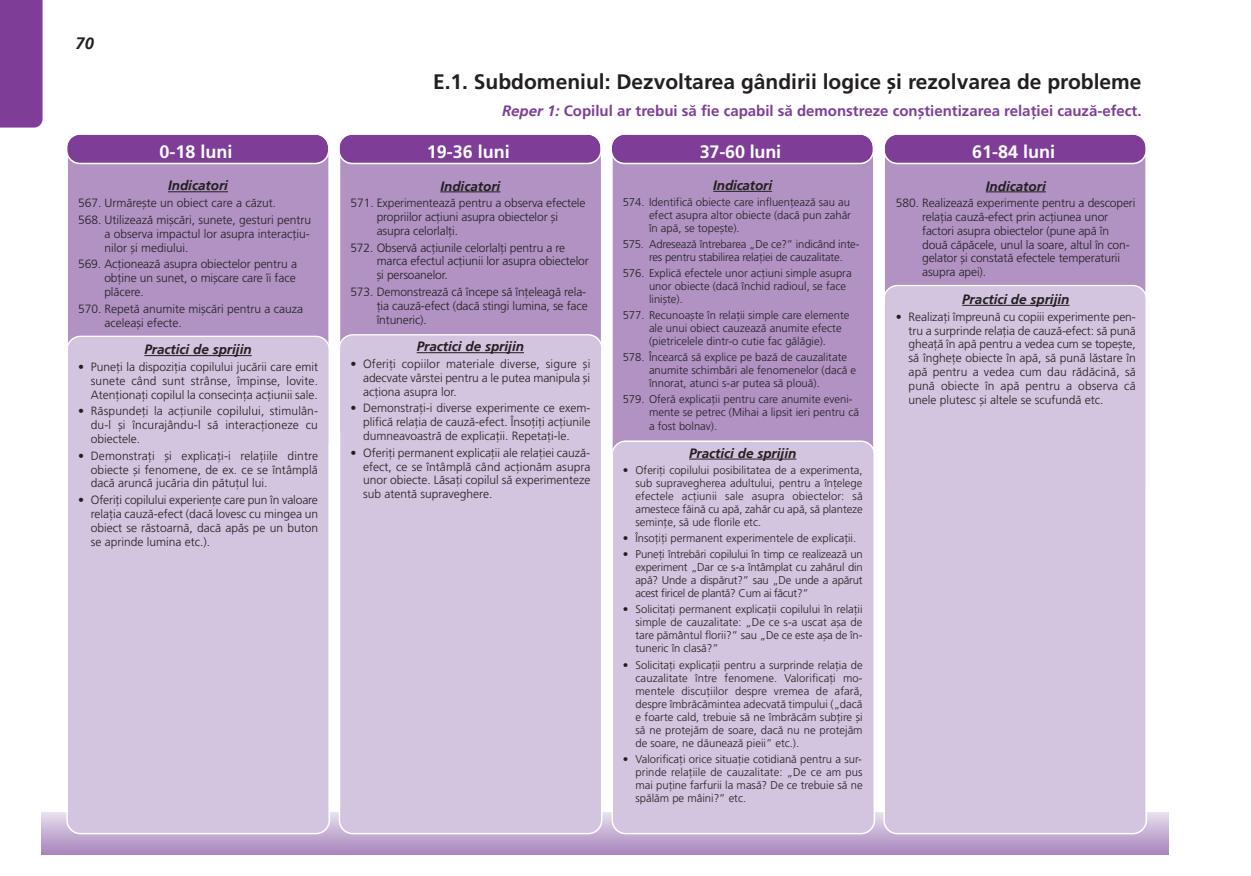
<style>
.page{position:relative;width:1251px;height:876px;background:#fff}
.page>*{position:absolute;margin:0;border:0;box-sizing:border-box;transform-origin:0 0}
.t1{font:700 21px "Frutiger";color:#231f20}
.t2{font:700 18px "Frutiger";color:#fff}
.t3{font:italic 700 16.5px "Frutiger";color:#231f20}
.t4{font:700 15px "Frutiger";color:#7e3e98}
.t5{font:italic 700 13.5px "Frutiger";color:#231f20}
.t6{font:12px/13.8px "Frutiger";color:#231f20;text-align:justify}
.t7{font:11.25px/13px "Frutiger";color:#231f20;text-align:justify}
.s1{font-style:italic}
</style>
<div class="page">
<svg style="left:42px;top:812px;width:1126px;height:43px;background:#b89cc9"></svg>
<div style="left:68px;top:164px;width:261px;height:172px;background:#b192c3"></div>
<div style="left:66px;top:336px;width:264px;height:498px;background:#d3c4df"></div>
<div style="left:340px;top:164px;width:261px;height:170px;background:#b192c3"></div>
<div style="left:612px;top:164px;width:261px;height:276px;background:#b192c3"></div>
<div style="left:885px;top:164px;width:261px;height:121px;background:#b192c3"></div>
<div style="left:338px;top:334px;width:264px;height:500px;background:#d3c4df"></div>
<div style="left:611px;top:440px;width:264px;height:394px;background:#d3c4df"></div>
<div style="left:883px;top:285px;width:263px;height:549px;background:#d3c4df"></div>
<svg style="left:67px;top:134px;width:262px;height:30px;background:#894fa1"></svg>
<svg style="left:339px;top:134px;width:262px;height:30px;background:#894fa1"></svg>
<svg style="left:612px;top:134px;width:261px;height:30px;background:#894fa1"></svg>
<svg style="left:885px;top:134px;width:261px;height:30px;background:#894fa1"></svg>
<hr style="left:168px;top:191px;width:60px;height:1px;background:#231f20">
<hr style="left:144px;top:355px;width:108px;height:1px;background:#231f20">
<hr style="left:440px;top:192px;width:60px;height:1px;background:#231f20">
<hr style="left:416px;top:352px;width:108px;height:1px;background:#231f20">
<hr style="left:713px;top:191px;width:58px;height:1px;background:#231f20">
<hr style="left:689px;top:459px;width:107px;height:1px;background:#231f20">
<hr style="left:985px;top:192px;width:60px;height:1px;background:#231f20">
<hr style="left:961px;top:305px;width:108px;height:1px;background:#231f20">
<div style="left:0;top:0;width:43px;height:128px;background:#7e3e98"></div>
<h3 class="t3" style="left:76px;top:35px;width:20px">70</h3>
<h2 class="t2" style="left:159px;top:144px;width:75px">0-18 luni</h2>
<p class="t5" style="left:168px;top:178px;width:62px">Indicatori</p>
<p class="t6" style="left:78px;top:196px;width:234px;line-height:16.8px">567. Urmãreæte un obiect care a cãzut.<br>568. Utilizeazã miæcãri, sunete, gesturi pentru</p>
<p class="t6" style="left:104px;top:228px;width:207px">a observa impactul lor asupra interacåiu&shy;nilor æi mediului.</p>
<p class="t6" style="left:104px;top:258px;width:194px;text-indent:-26px">569. Acåioneazã asupra obiectelor pentru a obåine un sunet, o miæcare care îi face plãcere.</p>
<p class="t6" style="left:104px;top:303px;width:200px;text-indent:-26px">570. Repetã anumite miæcãri pentru a cauza aceleaæi efecte.</p>
<p class="t5" style="left:144px;top:342px;width:109px">Practici de sprijin</p>
<p class="t6" style="left:91px;top:361px;width:229px;text-indent:-13px">• Puneåi la dispoziåia copilului jucãrii care emit sunete când sunt strânse, împinse, lovite.<br>Atenåionaåi copilul la consecinåa acåiunii sale.</p>
<p class="t6" style="left:91px;top:405px;width:229px;text-indent:-13px">• Rãspundeåi la acåiunile copilului, stimulân&shy;du-l æi încurajându-l sã interacåioneze cu obiectele.</p>
<p class="t6" style="left:91px;top:450px;width:229px;text-indent:-13px">• Demonstraåi æi explicaåi-i relaåiile dintre obiecte æi fenomene, de ex. ce se întâmplã dacã aruncã jucãria din pãtuåul lui.</p>
<p class="t6" style="left:91px;top:494px;width:229px;text-indent:-13px">• Oferiåi copilului experienåe care pun în valoare relaåia cauzã-efect (dacã lovesc cu mingea un obiect se rãstoarnã, dacã apãs pe un buton se aprinde lumina etc.).</p>
<h1 class="t1" style="left:433px;top:73px;width:710px">E.1. Subdomeniul: Dezvoltarea gândirii logice æi rezolvarea de probleme</h1>
<p class="t4" style="left:502px;top:104px;width:641px"><span class="s1">Reper 1:</span> Copilul ar trebui sã fie capabil sã demonstreze conætientizarea relaåiei cauzã-efect.</p>
<h2 class="t2" style="left:426px;top:144px;width:85px">19-36 luni</h2>
<p class="t5" style="left:440px;top:179px;width:62px">Indicatori</p>
<p class="t6" style="left:376px;top:197px;width:210px;text-align:left;text-indent:-26px">571. Experimenteazã pentru a observa efectele propriilor acåiuni asupra obiectelor æi asupra celorlalåi.</p>
<p class="t6" style="left:376px;top:242px;width:213px;text-align:left;text-indent:-26px">572. Observã acåiunile celorlalåi pentru a re marca efectul acåiunii lor asupra obiectelor æi persoanelor.</p>
<p class="t6" style="left:376px;top:286px;width:212px;text-indent:-26px">573. Demonstreazã cã începe sã înåeleagã rela&shy;åia cauzã-efect (dacã stingi lumina, se face întuneric).</p>
<p class="t5" style="left:416px;top:339px;width:109px">Practici de sprijin</p>
<p class="t6" style="left:363px;top:358px;width:229px;text-indent:-13px">• Oferiåi copiilor materiale diverse, sigure æi adecvate vârstei pentru a le putea manipula æi acåiona asupra lor.</p>
<p class="t6" style="left:363px;top:402px;width:229px;text-indent:-13px">• Demonstraåi-i diverse experimente ce exem&shy;plificã relaåia de cauzã-efect. Însoåiåi acåiunile dumneavoastrã de explicaåii. Repetaåi-le.</p>
<p class="t6" style="left:363px;top:447px;width:229px;text-indent:-13px">• Oferiåi permanent explicaåii ale relaåiei cauzã&shy;efect, ce se întâmplã când acåionãm asupra unor obiecte. Lãsaåi copilul sã experimenteze sub atentã supraveghere.</p>
<h2 class="t2" style="left:699px;top:144px;width:83px">37-60 luni</h2>
<p class="t5" style="left:713px;top:178px;width:60px">Indicatori</p>
<p class="t7" style="left:649px;top:196px;width:203px;text-indent:-26px">574. Identificã obiecte care influenåeazã sau au efect asupra altor obiecte (dacã pun zahãr în apã, se topeæte).</p>
<p class="t7" style="left:649px;top:238px;width:212px;text-indent:-26px">575. Adreseazã întrebarea „De ce?” indicând inte&shy;res pentru stabilirea relaåiei de cauzalitate.</p>
<p class="t7" style="left:649px;top:267px;width:204px;text-align:left;text-indent:-26px">576. Explicã efectele unor acåiuni simple asupra unor obiecte (dacã închid radioul, se face liniæte).</p>
<p class="t7" style="left:649px;top:309px;width:202px;text-align:left;text-indent:-26px">577. Recunoaæte în relaåii simple care elemente ale unui obiect cauzeazã anumite efecte (pietricelele dintr-o cutie fac gãlãgie).</p>
<p class="t7" style="left:649px;top:352px;width:208px;text-align:left;text-indent:-26px">578. Încearcã sã explice pe bazã de cauzalitate anumite schimbãri ale fenomenelor (dacã e înnorat, atunci s-ar putea sã plouã).</p>
<p class="t7" style="left:649px;top:394px;width:211px;text-align:left;text-indent:-26px">579. Oferã explicaåii pentru care anumite eveni&shy;mente se petrec (Mihai a lipsit ieri pentru cã a fost bolnav).</p>
<p class="t5" style="left:689px;top:446px;width:109px">Practici de sprijin</p>
<p class="t7" style="left:635px;top:464px;width:229px;text-indent:-13px">• Oferiåi copilului posibilitatea de a experimenta, sub supravegherea adultului, pentru a înåelege efectele acåiunii sale asupra obiectelor: sã amestece fãinã cu apã, zahãr cu apã, sã planteze seminåe, sã ude florile etc.</p>
<p class="t7" style="left:622px;top:533px;width:235px">• Însoåiåi permanent experimentele de explicaåii.</p>
<p class="t7" style="left:635px;top:549px;width:229px;text-indent:-13px">• Puneåi întrebãri copilului în timp ce realizeazã un experiment „Dar ce s-a întâmplat cu zahãrul din apã? Unde a dispãrut?” sau „De unde a apãrut acest firicel de plantã? Cum ai fãcut?”</p>
<p class="t7" style="left:635px;top:604px;width:229px;text-indent:-13px">• Solicitaåi permanent explicaåii copilului în relaåii simple de cauzalitate: „De ce s-a uscat aæa de tare pãmântul florii?” sau „De ce este aæa de în&shy;tuneric în clasã?”</p>
<p class="t7" style="left:635px;top:659px;width:229px;text-indent:-13px">• Solicitaåi explicaåii pentru a surprinde relaåia de cauzalitate între fenomene. Valorificaåi mo&shy;mentele discuåiilor despre vremea de afarã, despre îmbrãcãmintea adecvatã timpului („dacã e foarte cald, trebuie sã ne îmbrãcãm subåire æi sã ne protejãm de soare, dacã nu ne protejãm de soare, ne dãuneazã pieii” etc.).</p>
<p class="t7" style="left:635px;top:753px;width:229px;text-indent:-13px">• Valorificaåi orice situaåie cotidianã pentru a sur&shy;prinde relaåiile de cauzalitate: „De ce am pus mai puåine farfurii la masã? De ce trebuie sã ne spãlãm pe mâini?” etc.</p>
<h2 class="t2" style="left:971px;top:144px;width:85px">61-84 luni</h2>
<p class="t5" style="left:985px;top:179px;width:62px">Indicatori</p>
<p class="t6" style="left:921px;top:197px;width:215px;text-align:left;text-indent:-26px">580. Realizeazã experimente pentru a descoperi relaåia cauzã-efect prin acåiunea unor factori asupra obiectelor (pune apã în douã cãpãcele, unul la soare, altul în con&shy;gelator æi constatã efectele temperaturii asupra apei).</p>
<p class="t5" style="left:961px;top:292px;width:109px">Practici de sprijin</p>
<p class="t6" style="left:908px;top:311px;width:229px;text-indent:-13px">• Realizaåi împreunã cu copiii experimente pen&shy;tru a surprinde relaåia de cauzã-efect: sã punã gheaåã în apã pentru a vedea cum se topeæte, sã îngheåe obiecte în apã, sã punã lãstare în apã pentru a vedea cum dau rãdãcinã, sã punã obiecte în apã pentru a observa cã unele plutesc æi altele se scufundã etc.</p>
</div>
